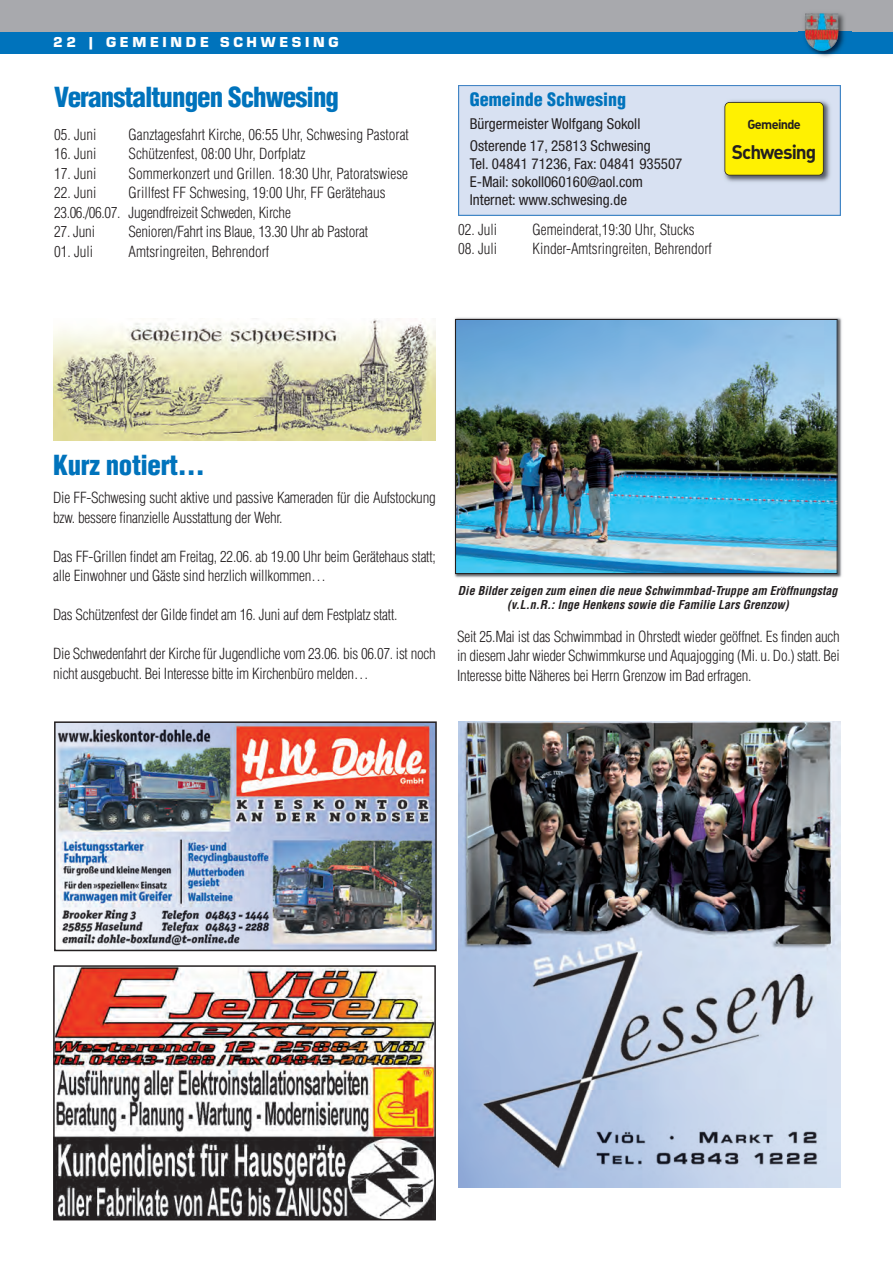
<style>
.page{position:relative;width:893px;height:1263px;background:#fff}
.page>*{position:absolute;margin:0;border:0;box-sizing:border-box;transform-origin:0 0}
.t1{font:900 condensed 27px "Helvetica";letter-spacing:-.035em;color:#0073bc}
.t2{font:900 condensed 27px "Helvetica";letter-spacing:-.015em;color:#0073bc}
.t3{font:19.5px "DIN Bold Alternate";letter-spacing:-.05em;color:#231f20}
.t4{font:900 condensed 18px "Helvetica";color:#0073bc}
.t5{font:300 condensed 15px/19.5px "Helvetica";letter-spacing:-.015em;color:#231f20}
.t6{font:condensed 15px/18px "Helvetica Neue";color:#231f20}
.t7{font:15px "Eurostile T Blac";letter-spacing:.25em;color:#fff}
.t8{font:12.9px "DIN Bold Alternate";letter-spacing:-.05em;color:#231f20}
.t9{font:italic 700 condensed 12px/13.6px "Helvetica";letter-spacing:.005em;color:#231f20;text-align:center}
.s1{font-family:"Koz Min Pr 6 N";font-weight:500;font-style:normal;font-stretch:normal}
</style>
<div class="page">
<div style="left:0;top:0;width:893px;height:43px;background:#a8a9ad"></div>
<div style="left:0;top:32px;width:893px;height:21px;background:#0073bc"></div>
<img style="left:799px;top:13px;width:52px;height:44px">
<img style="left:805px;top:13px;width:33px;height:38px">
<img style="left:57px;top:724px;width:377px;height:224px">
<div style="left:54px;top:721px;width:383px;height:230px;border:2px solid #231f20"></div>
<img style="left:458px;top:721px;width:383px;height:466px">
<div style="left:459px;top:86px;width:381px;height:129px;background:#d8e1f2"></div>
<div style="left:458px;top:85px;width:383px;height:131px;border:1px solid #4786c6"></div>
<img style="left:724px;top:100px;width:106px;height:82px">
<div style="left:725px;top:102px;width:98px;height:73px;background:#fff101;border-radius:5px"></div>
<div style="left:724px;top:102px;width:100px;height:73px;border:2px solid #231f20;border-radius:5px"></div>
<img style="left:53px;top:319px;width:383px;height:121px">
<img style="left:454px;top:317px;width:388px;height:261px">
<img style="left:457px;top:321px;width:379px;height:251px">
<div style="left:455px;top:319px;width:383px;height:255px;border:1px solid #231f20"></div>
<img style="left:56px;top:968px;width:377px;height:249px">
<div style="left:53px;top:965px;width:383px;height:255px;border:2px solid #231f20"></div>
<p class="t7" style="left:53px;top:33px;width:287px">22 | GEMEINDE SCHWESING</p>
<h1 class="t1" style="left:54px;top:82px;width:286px">Veranstaltungen Schwesing</h1>
<p class="t4" style="left:470px;top:90px;width:158px">Gemeinde Schwesing</p>
<p class="t6" style="left:470px;top:114px;width:182px;line-height:22.5px">Bürgermeister Wolfgang Sokoll<br>Osterende 17, 25813 Schwesing</p>
<p class="t6" style="left:470px;top:156px;width:214px">Tel. 04841 71236, Fax: 04841 935507<br>E-Mail: sokoll060160@aol.com<br>Internet: www.schwesing.de</p>
<p class="t5" style="left:54px;top:125px;width:44px">05. Juni</p>
<p class="t5" style="left:129px;top:125px;width:282px">Ganztagesfahrt Kirche, 06:55 Uhr, Schwesing Pastorat</p>
<p class="t5" style="left:54px;top:144px;width:44px">16. Juni</p>
<p class="t5" style="left:129px;top:144px;width:179px">Schützenfest, 08:00 Uhr, Dorfplatz</p>
<p class="t5" style="left:54px;top:164px;width:44px">17. Juni</p>
<p class="t5" style="left:129px;top:164px;width:281px">Sommerkonzert und Grillen. 18:30 Uhr, Patoratswiese</p>
<p class="t5" style="left:54px;top:183px;width:44px">22. Juni</p>
<p class="t5" style="left:54px;top:183px;width:333px;text-indent:74px">Grillfest FF Schwesing, 19:00 Uhr, FF Gerätehaus<br>23.06./06.07. Jugendfreizeit Schweden, Kirche</p>
<p class="t5" style="left:54px;top:222px;width:42px">27. Juni</p>
<p class="t5" style="left:129px;top:222px;width:241px">Senioren/Fahrt ins Blaue, 13.30 Uhr ab Pastorat</p>
<p class="t5" style="left:54px;top:242px;width:41px">01. Juli</p>
<p class="t5" style="left:129px;top:242px;width:142px">Amtsringreiten, Behrendorf</p>
<p class="t5" style="left:458px;top:220px;width:41px">02. Juli</p>
<p class="t5" style="left:532px;top:220px;width:164px">Gemeinderat,19:30 Uhr, Stucks</p>
<p class="t5" style="left:458px;top:239px;width:41px">08. Juli</p>
<p class="t5" style="left:532px;top:239px;width:181px">Kinder-Amtsringreiten, Behrendorf</p>
<p class="t8" style="left:747px;top:117px;width:55px">Gemeinde</p>
<h2 class="t3" style="left:732px;top:141px;width:86px">Schwesing</h2>
<h1 class="t2" style="left:53px;top:450px;width:153px">Kurz notiert…</h1>
<p class="t5" style="left:53px;top:488px;width:384px">Die FF-Schwesing sucht aktive und passive Kameraden für die Aufstockung bzw. bessere finanzielle Ausstattung der Wehr.</p>
<p class="t5" style="left:53px;top:547px;width:384px">Das FF-Grillen findet am Freitag, 22.06. ab 19.00 Uhr beim Gerätehaus statt; alle Einwohner und Gäste sind herzlich willkommen…</p>
<p class="t5" style="left:53px;top:605px;width:346px">Das Schützenfest der Gilde findet am 16. Juni auf dem Festplatz statt.</p>
<p class="t5" style="left:53px;top:644px;width:384px">Die Schwedenfahrt der Kirche für Jugendliche vom 23.06. bis 06.07. ist noch nicht ausgebucht. Bei Interesse bitte im Kirchenbüro melden…</p>
<p class="t9" style="left:458px;top:584px;width:381px">Die Bilder zeigen zum einen die neue Schwimmbad-Truppe am Ero<span class="s1">̈</span>ffnungstag (v.L.n.R.: Inge Henkens sowie die Familie Lars Grenzow)</p>
<p class="t5" style="left:457px;top:627px;width:384px;text-align:justify">Seit 25.Mai ist das Schwimmbad in Ohrstedt wieder geöffnet. Es finden auch in diesem Jahr wieder Schwimmkurse und Aquajogging (Mi. u. Do.) statt. Bei Interesse bitte Näheres bei Herrn Grenzow im Bad erfragen.</p>
</div>
